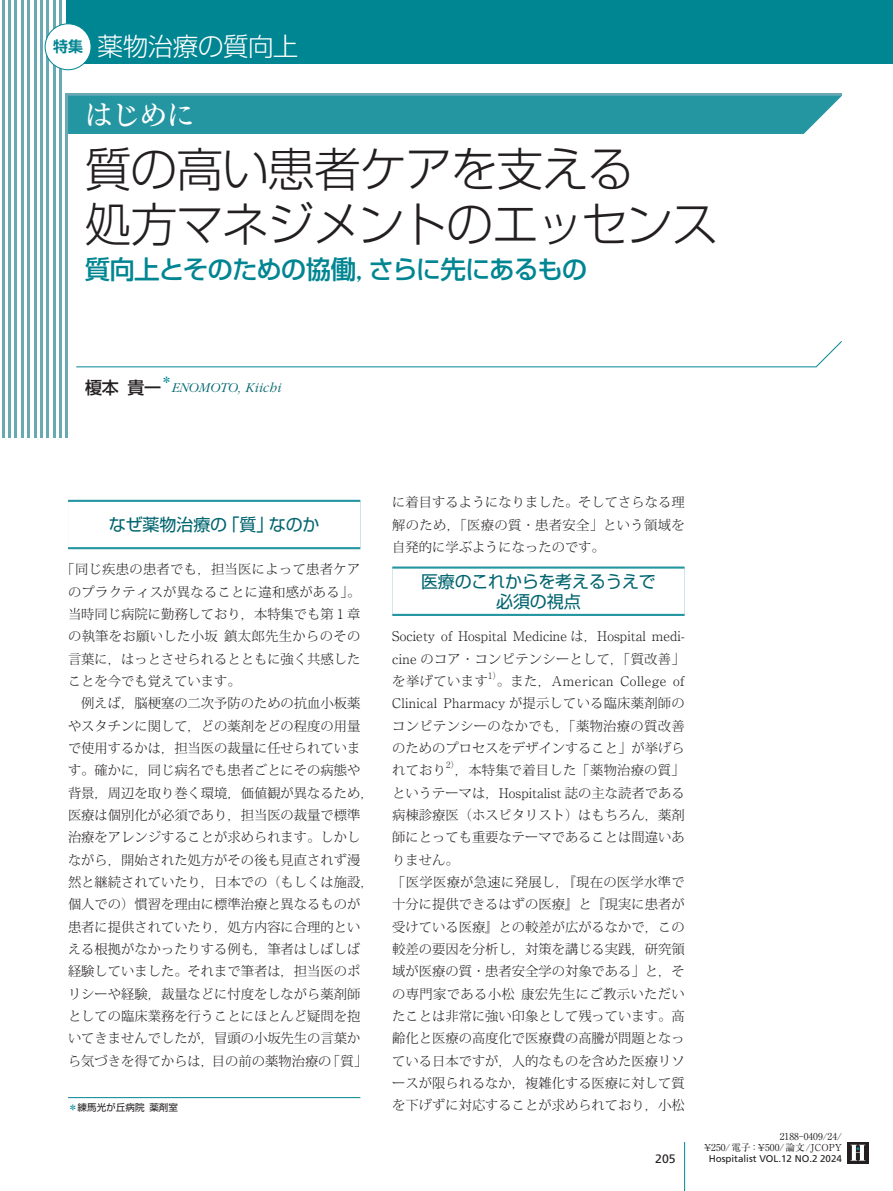
<style>
.page{position:relative;width:893px;height:1191px;background:#fff}
.page>*{position:absolute;margin:0;border:0;box-sizing:border-box;transform-origin:0 0}
.t1{font:300 46.8px/55.3px "Shin Go Pro";letter-spacing:-.025em;color:#231f20}
.t2{font:29.7px "Tsuku Min Pro D";color:#fff}
.t3{font:500 25.5px "Shin Go Pro";letter-spacing:-.04em;color:#008592}
.t4{font:300 25.5px "Shin Go Pro";letter-spacing:-.02em;color:#fff}
.t5{font:16.95px/20.2px "Shin Go Pro";letter-spacing:-.01em;color:#00656f;text-align:center}
.t6{font:500 16.95px "Shin Go Pro";color:#231f20}
.t7{font:italic 300 14.1px "Garamond";color:#00656f}
.t8{font:300 13.35px/22.4px "Koz Min Pro";color:#231f20;text-align:justify}
.t9{font:300 13.35px/22.4px "Ryumin Pro";letter-spacing:.025em;color:#231f20;text-align:right}
.t10{font:300 13.35px "Ryumin Pro";letter-spacing:.005em;color:#231f20}
.t11{font:300 13.35px/22.4px "Koz Min Pro";letter-spacing:.02em;color:#231f20}
.t12{font:12.15px "Frutiger";color:#231f20}
.t13{font:500 11.1px "Gothic BBB Pro";color:#008592}
.t14{font:9.75px "Frutiger";color:#231f20}
.t15{font:9.6px/10.6px "Ryumin Pro";color:#231f20;text-align:right}
.t16{font:9.6px "Shin Go Pro";color:#231f20}
.t17{font:300 8.7px "Ryumin Pro";color:#231f20}
.s1{font-family:"Ryumin Pro";font-weight:700}
.s2{font-family:"Ryumin Pro"}
.s3{font-family:"Koz Min Pro"}
.s4{color:#008592}
</style>
<div class="page">
<hr style="left:2px;top:0;width:2px;height:438px;background:#68a9b4">
<hr style="left:9px;top:0;width:2px;height:438px;background:#68a9b4">
<hr style="left:15px;top:0;width:2px;height:438px;background:#68a9b4">
<hr style="left:21px;top:0;width:2px;height:438px;background:#68a9b4">
<hr style="left:28px;top:0;width:2px;height:438px;background:#68a9b4">
<hr style="left:34px;top:0;width:2px;height:438px;background:#68a9b4">
<hr style="left:40px;top:0;width:3px;height:438px;background:#68a9b4">
<hr style="left:47px;top:0;width:2px;height:438px;background:#68a9b4">
<hr style="left:53px;top:0;width:2px;height:438px;background:#68a9b4">
<hr style="left:60px;top:0;width:2px;height:438px;background:#68a9b4">
<hr style="left:66px;top:94px;width:2px;height:344px;background:#68a9b4">
<hr style="left:68px;top:94px;width:774px;height:2px;background:#68a9b4">
<div style="left:66px;top:0;width:827px;height:64px;background:#008592"></div>
<svg style="left:76px;top:341px;width:766px;height:27px"></svg>
<div style="left:68px;top:96px;width:774px;height:38px;background:#2496a2"></div>
<div style="left:45px;top:24px;width:46px;height:46px;background:#fff;border-radius:50%"></div>
<div style="left:45px;top:23px;width:46px;height:47px;border:1px solid #008592;border-radius:50%"></div>
<div style="left:847px;top:1142px;width:21px;height:21px;background:#231f20"></div>
<svg style="left:850px;top:1144px;width:15px;height:16px"></svg>
<hr style="left:684px;top:1142px;width:1px;height:49px;background:#008592">
<div style="left:68px;top:500px;width:292px;height:49px;background:#399faa"></div>
<div style="left:68px;top:502px;width:292px;height:45px;background:#fff"></div>
<div style="left:392px;top:566px;width:293px;height:50px;background:#2496a2"></div>
<div style="left:392px;top:568px;width:293px;height:46px;background:#fff"></div>
<hr style="left:68px;top:1097px;width:292px;height:1px;background:#008592">
<h3 class="t4" style="left:53px;top:26px;width:247px"><sup>特集</sup> 薬物治療の質向上</h3>
<h2 class="t2" style="left:84px;top:88px;width:113px">はじめに</h2>
<h1 class="t1" style="left:85px;top:136px;width:635px">質の高い患者ケアを支える<br>処方マネジメントのエッセンス</h1>
<h3 class="t3" style="left:85px;top:248px;width:504px">質向上とそのための協働<span class="s1">，</span>さらに先にあるもの</h3>
<p class="t6" style="left:85px;top:373px;width:78px">榎本貴一</p>
<p class="t13" style="left:161px;top:371px;width:13px">＊</p>
<p class="t7" style="left:172px;top:380px;width:111px">ENOMOTO, Kiichi</p>
<p class="t5" style="left:109px;top:512px;width:212px">なぜ薬物治療の「質」なのか</p>
<p class="t8" style="left:68px;top:558px;width:294px;text-indent:-7px"><span class="s2">「</span>同じ疾患の患者でも<span class="s2">，</span>担当医によって患者ケアのプラクティスが異なることに違和感がある<span class="s2">」。</span>当時同じ病院に勤務しており<span class="s2">，</span>本特集でも第 <span class="s2">1</span> 章の執筆をお願いした小坂鎮太郎先生からのその言葉に<span class="s2">，</span>はっとさせられるとともに強く共感したことを今でも覚えています<span class="s2">。</span></p>
<p class="t8" style="left:68px;top:691px;width:307px;text-align:left;text-indent:13px">例えば<span class="s2">，</span>脳梗塞の二次予防のための抗血小板薬やスタチンに関して<span class="s2">，</span>どの薬剤をどの程度の用量で使用するかは<span class="s2">，</span>担当医の裁量に任せられています<span class="s2">。</span>確かに<span class="s2">，</span>同じ病名でも患者ごとにその病態や背景<span class="s2">，</span>周辺を取り巻く環境<span class="s2">，</span>価値観が異なるため<span class="s2">，</span>医療は個別化が必須であり<span class="s2">，</span>担当医の裁量で標準治療をアレンジすることが求められます<span class="s2">。</span>しかしながら<span class="s2">，</span>開始された処方がその後も見直されず漫然と継続されていたり<span class="s2">，</span>日本での<span class="s2">（</span>もしくは施設<span class="s2">，</span>個人での<span class="s2">）</span>慣習を理由に標準治療と異なるものが患者に提供されていたり<span class="s2">，</span>処方内容に合理的といえる根拠がなかったりする例も<span class="s2">，</span>筆者はしばしば経験していました<span class="s2">。</span>それまで筆者は<span class="s2">，</span>担当医のポリシーや経験<span class="s2">，</span>裁量などに忖度をしながら薬剤師としての臨床業務を行うことにほとんど疑問を抱いてきませんでしたが<span class="s2">，</span>冒頭の小坂先生の言葉から気づきを得てからは<span class="s2">，</span>目の前の薬物治療の<span class="s2">「</span>質<span class="s2">」</span></p>
<p class="t8" style="left:392px;top:491px;width:294px">に着目するようになりました<span class="s2">。</span>そしてさらなる理解のため<span class="s2">，「</span>医療の質<span class="s2">・</span>患者安全<span class="s2">」</span>という領域を自発的に学ぶようになったのです<span class="s2">。</span></p>
<p class="t5" style="left:421px;top:569px;width:236px">医療のこれからを考えるうえで必須の視点</p>
<p class="t10" style="left:392px;top:625px;width:294px">Society of Hospital Medicine <span class="s3">は</span>，Hospital medi-</p>
<p class="t11" style="left:392px;top:647px;width:294px"><span class="s2">cine</span> のコア<span class="s2">・</span>コンピテンシーとして<span class="s2">，「</span>質改善<span class="s2">」</span>を挙げています</p>
<p class="t17" style="left:488px;top:668px;width:14px">1）</p>
<p class="t9" style="left:392px;top:668px;width:294px">。<span class="s3">また</span>，American College of<br>Clinical Pharmacy <span class="s3">が提示している臨床薬剤師の</span></p>
<p class="t8" style="left:392px;top:714px;width:294px">コンピテンシーのなかでも<span class="s2">，「</span>薬物治療の質改善のためのプロセスをデザインすること<span class="s2">」</span>が挙げられており</p>
<p class="t17" style="left:446px;top:758px;width:14px">2）</p>
<p class="t8" style="left:392px;top:758px;width:294px;text-align:left;text-indent:63px"><span class="s2">，</span>本特集で着目した<span class="s2">「</span>薬物治療の質<span class="s2">」</span>というテーマは<span class="s2">，Hospitalist</span> 誌の主な読者である病棟診療医<span class="s2">（</span>ホスピタリスト<span class="s2">）</span>はもちろん<span class="s2">，</span>薬剤師にとっても重要なテーマであることは間違いありません<span class="s2">。<br>「</span>医学医療が急速に発展し<span class="s2">，『</span>現在の医学水準で十分に提供できるはずの医療<span class="s2">』</span>と<span class="s2">『</span>現実に患者が受けている医療<span class="s2">』</span>との較差が広がるなかで<span class="s2">，</span>この較差の要因を分析し<span class="s2">，</span>対策を講じる実践<span class="s2">，</span>研究領域が医療の質<span class="s2">・</span>患者安全学の対象である<span class="s2">」</span>と<span class="s2">，</span>その専門家である小松康宏先生にご教示いただいたことは非常に強い印象として残っています<span class="s2">。</span>高齢化と医療の高度化で医療費の高騰が問題となっている日本ですが<span class="s2">，</span>人的なものを含めた医療リソースが限られるなか<span class="s2">，</span>複雑化する医療に対して質</p>
<p class="t16" style="left:68px;top:1099px;width:112px"><span class="s4">＊</span>練馬光が丘病院薬剤室</p>
<p class="t8" style="left:392px;top:1093px;width:294px">を下げずに対応することが求められており<span class="s2">，</span>小松</p>
<p class="t15" style="left:704px;top:1130px;width:139px">2188-0409/24/<br>¥250/電子：¥500/論文 /JCOPY</p>
<p class="t12" style="left:655px;top:1151px;width:22px">205</p>
<p class="t14" style="left:709px;top:1153px;width:135px">Hospitalist VOL.12 NO.2 2024</p>
</div>
